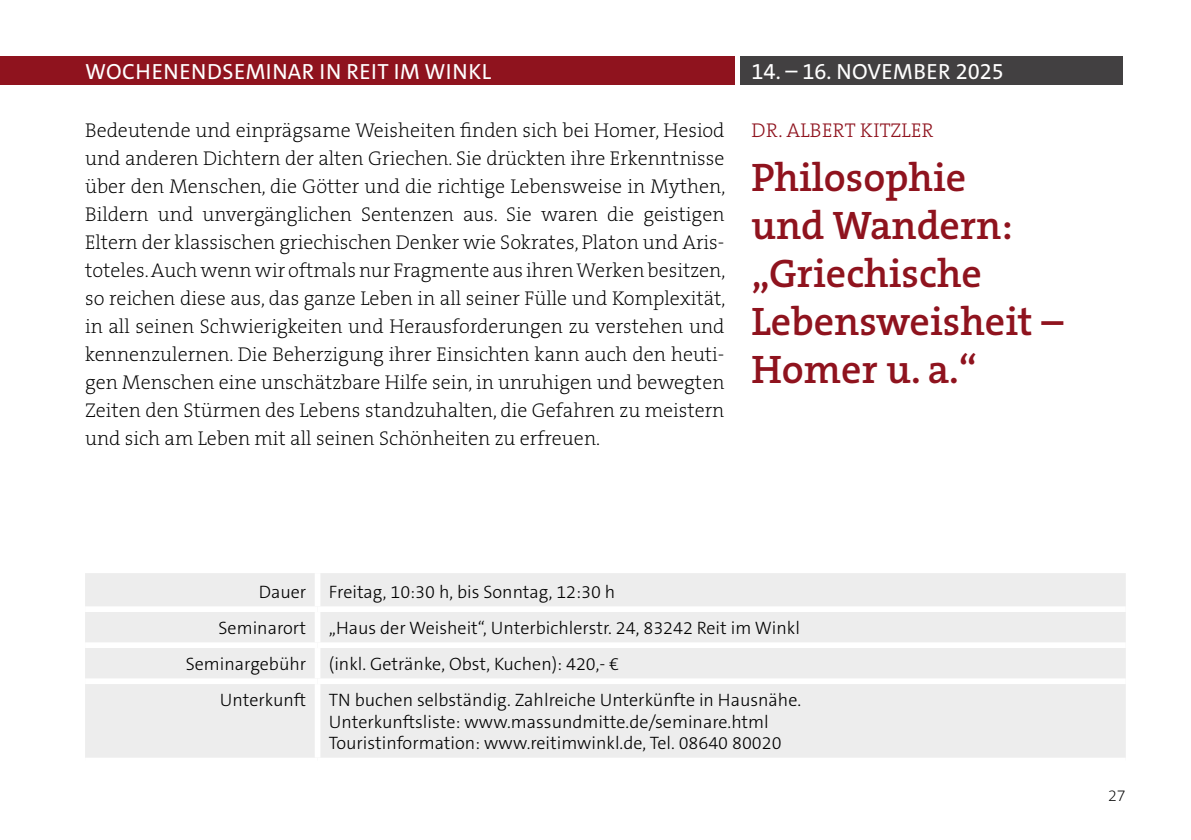
<style>
.page{position:relative;width:1191px;height:840px;background:#fff}
.page>*{position:absolute;margin:0;border:0;box-sizing:border-box;transform-origin:0 0}
.t1{font:600 40px/48px "The Serif B W6";color:#8f131e}
.t2{font:22px "The Sans C5";letter-spacing:.02em;color:#fff}
.t3{font:200 20px/28px "The Serif B W2";color:#000;text-align:justify}
.t4{font:300 20px "The Serif B W3";letter-spacing:.015em;color:#8f131e}
.t5{font:300 18px/21.6px "The Sans C5";color:#000}
.t6{font:200 16px "The Sans C5";color:#000}
</style>
<div class="page">
<div style="left:740px;top:57px;width:383px;height:28px;background:#424041"></div>
<div style="left:0;top:57px;width:734px;height:28px;background:#8f131e"></div>
<div style="left:85px;top:573px;width:1040px;height:184px;background:#ededed"></div>
<div style="left:315px;top:572px;width:5px;height:34px;background:#fff"></div>
<div style="left:85px;top:606px;width:232px;height:5px;background:#fff"></div>
<div style="left:317px;top:606px;width:808px;height:5px;background:#fff"></div>
<div style="left:315px;top:611px;width:5px;height:31px;background:#fff"></div>
<div style="left:85px;top:642px;width:232px;height:5px;background:#fff"></div>
<div style="left:317px;top:642px;width:808px;height:5px;background:#fff"></div>
<div style="left:315px;top:647px;width:5px;height:31px;background:#fff"></div>
<div style="left:85px;top:678px;width:232px;height:5px;background:#fff"></div>
<div style="left:317px;top:678px;width:808px;height:5px;background:#fff"></div>
<div style="left:315px;top:683px;width:5px;height:74px;background:#fff"></div>
<p class="t2" style="left:85px;top:57px;width:407px">WOCHENENDSEMINAR IN REIT IM WINKL</p>
<p class="t2" style="left:751px;top:57px;width:254px">14. – 16. NOVEMBER 2025</p>
<p class="t3" style="left:85px;top:116px;width:642px">Bedeutende und einprägsame Weisheiten finden sich bei Homer, Hesiod und anderen Dichtern der alten Griechen. Sie drückten ihre Erkenntnisse über den Menschen, die Götter und die richtige Lebensweise in Mythen, Bildern und unvergänglichen Sentenzen aus. Sie waren die geistigen Eltern der klassischen griechischen Denker wie Sokrates, Platon und Aris&shy;toteles. Auch wenn wir oftmals nur Fragmente aus ihren Werken besitzen, so reichen diese aus, das ganze Leben in all seiner Fülle und Komplexität, in all seinen Schwierigkeiten und Herausforderungen zu verstehen und kennenzulernen. Die Beherzigung ihrer Einsichten kann auch den heuti&shy;gen Menschen eine unschätzbare Hilfe sein, in unruhigen und bewegten Zeiten den Stürmen des Lebens standzuhalten, die Gefahren zu meistern und sich am Leben mit all seinen Schönheiten zu erfreuen.</p>
<p class="t4" style="left:751px;top:117px;width:183px">DR. ALBERT KITZLER</p>
<h1 class="t1" style="left:751px;top:153px;width:313px">Philosophie<br>und Wandern: „Griechische<br>Lebensweisheit –<br>Homer u. a.“</h1>
<p class="t5" style="left:259px;top:580px;width:49px">Dauer</p>
<p class="t5" style="left:329px;top:580px;width:288px">Freitag, 10:30 h, bis Sonntag, 12:30 h</p>
<p class="t5" style="left:218px;top:616px;width:89px">Seminarort</p>
<p class="t5" style="left:329px;top:616px;width:472px">„Haus der Weisheit“, Unterbichlerstr. 24, 83242 Reit im Winkl</p>
<p class="t5" style="left:186px;top:652px;width:122px">Seminargebühr</p>
<p class="t5" style="left:329px;top:652px;width:292px">(inkl. Getränke, Obst, Kuchen): 420,- €</p>
<p class="t5" style="left:220px;top:688px;width:88px">Unterkunft</p>
<p class="t5" style="left:329px;top:688px;width:474px">TN buchen selbständig. Zahlreiche Unterkünfte in Hausnähe.<br>Unterkunftsliste: www.massundmitte.de/seminare.html<br>Touristinformation: www.reitimwinkl.de, Tel. 08640 80020</p>
<p class="t6" style="left:1108px;top:784px;width:19px">27</p>
</div>
